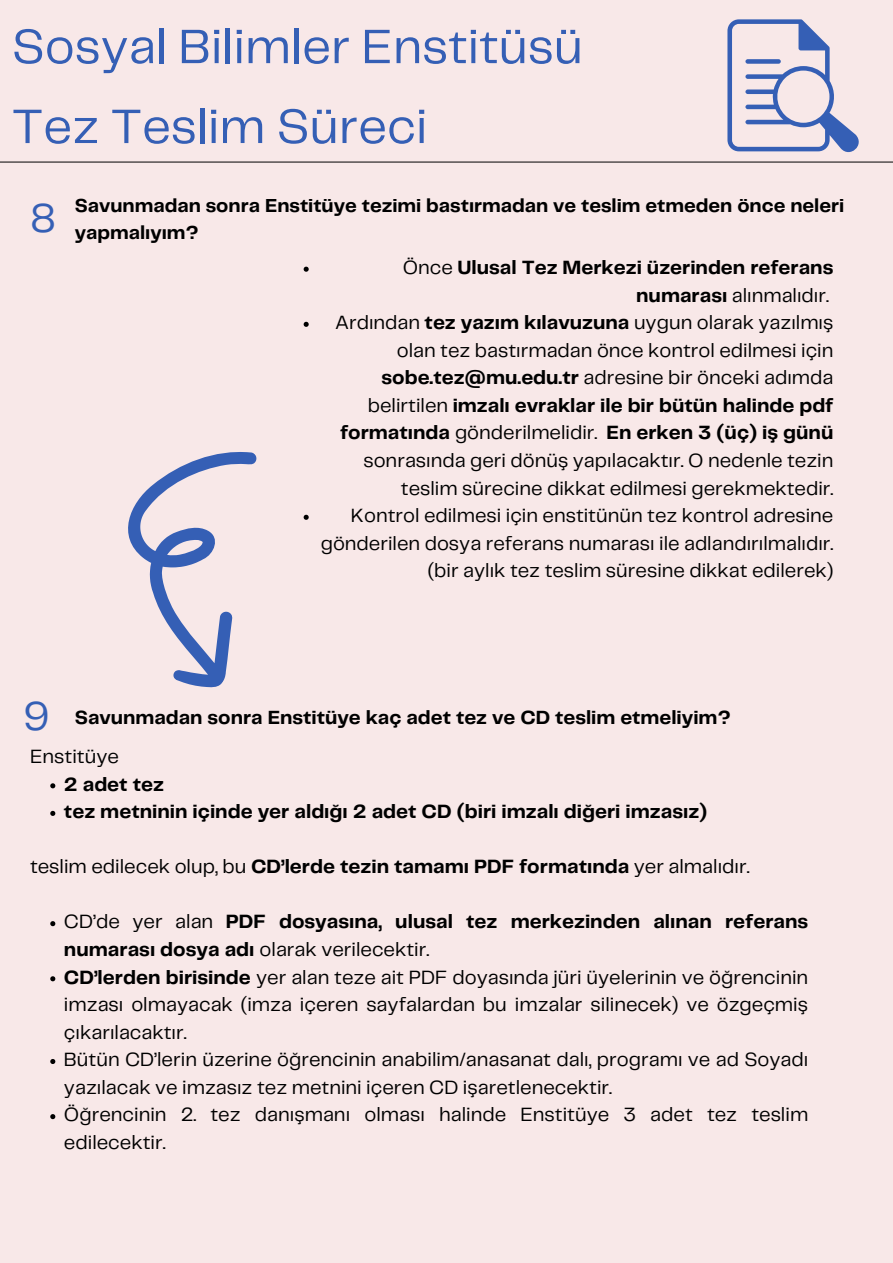
<style>
.page{position:relative;width:893px;height:1263px;background:#f8e8e8}
.page>*{position:absolute;margin:0;border:0;box-sizing:border-box;transform-origin:0 0}
.t1{font:50.1px/79.9px "Telegraf";color:#355fb5}
.t2{font:42px "Telegraf";color:#355fb5}
.t3{font:19.95px/27.6px "Telegraf";color:#000;text-align:right}
.t4{font:700 19.95px/27.6px "Telegraf";color:#000}
.t5{font:700 19.8px "Telegraf";color:#000}
.t6{font:700 19.5px/27px "Telegraf";color:#000}
.s1{font-weight:700}
.s2{font-weight:400;font-size:42px;color:#355fb5}
</style>
<div class="page">
<hr style="left:0;top:162px;width:893px;height:1px;background:#000">
<svg style="left:727px;top:19px;width:132px;height:134px"></svg>
<div style="left:745px;top:59px;width:36px;height:5px;background:#355fb5;border-radius:2px"></div>
<svg style="left:128px;top:452px;width:179px;height:236px"></svg>
<svg style="left:304px;top:267px;width:5px;height:5px"></svg>
<svg style="left:304px;top:322px;width:5px;height:5px"></svg>
<svg style="left:304px;top:515px;width:5px;height:5px"></svg>
<svg style="left:50px;top:783px;width:5px;height:5px"></svg>
<svg style="left:50px;top:811px;width:5px;height:5px"></svg>
<svg style="left:50px;top:921px;width:5px;height:5px"></svg>
<svg style="left:50px;top:976px;width:5px;height:5px"></svg>
<svg style="left:50px;top:1059px;width:5px;height:5px"></svg>
<svg style="left:50px;top:1114px;width:5px;height:5px"></svg>
<h1 class="t1" style="left:12px;top:9px;width:573px">Sosyal Bilimler Enstitüsü<br>Tez Teslim Süreci</h1>
<h2 class="t2" style="left:30px;top:200px;width:28px">8</h2>
<p class="t6" style="left:75px;top:193px;width:769px">Savunmadan sonra Enstitüye tezimi bastırmadan ve teslim etmeden önce neleri yapmalıyım?</p>
<p class="t3" style="left:321px;top:255px;width:514px">Önce <span class="s1">Ulusal Tez Merkezi üzerinden referans numarası</span> alınmalıdır.<br>Ardından <span class="s1">tez yazım kılavuzuna</span> uygun olarak yazılmış olan tez bastırmadan önce kontrol edilmesi için <span class="s1">sobe.tez@mu.edu.tr</span> adresine bir önceki adımda belirtilen <span class="s1">imzalı evraklar ile bir bütün halinde pdf formatında</span> gönderilmelidir. <span class="s1">En erken 3 (üç) iş günü </span>sonrasında geri dönüş yapılacaktır. O nedenle tezin teslim sürecine dikkat edilmesi gerekmektedir.<br>Kontrol edilmesi için enstitünün tez kontrol adresine gönderilen dosya referans numarası ile adlandırılmalıdır. (bir aylık tez teslim süresine dikkat edilerek)</p>
<p class="t5" style="left:24px;top:709px;width:709px"><span class="s2">9</span> Savunmadan sonra Enstitüye kaç adet tez ve CD teslim etmeliyim?</p>
<p class="t3" style="left:30px;top:744px;width:90px">Enstitüye</p>
<p class="t4" style="left:64px;top:771px;width:645px">2 adet tez<br>tez metninin içinde yer aldığı 2 adet CD (biri imzalı diğeri imzasız)</p>
<p class="t3" style="left:30px;top:854px;width:721px">teslim edilecek olup, bu <span class="s1">CD’lerde tezin tamamı PDF formatında</span> yer almalıdır.</p>
<p class="t3" style="left:64px;top:909px;width:746px;text-align:left">CD’de yer alan <span class="s1">PDF dosyasına, ulusal tez merkezinden alınan referans numarası dosya adı</span> olarak verilecektir.<br><span class="s1">CD’lerden birisinde</span> yer alan teze ait PDF doyasında jüri üyelerinin ve öğrencinin imzası olmayacak (imza içeren sayfalardan bu imzalar silinecek) ve özgeçmiş çıkarılacaktır.<br>Bütün CD’lerin üzerine öğrencinin anabilim/anasanat dalı, programı ve ad Soyadı yazılacak ve imzasız tez metnini içeren CD işaretlenecektir.<br>Öğrencinin 2. tez danışmanı olması halinde Enstitüye 3 adet tez teslim edilecektir.</p>
</div>
